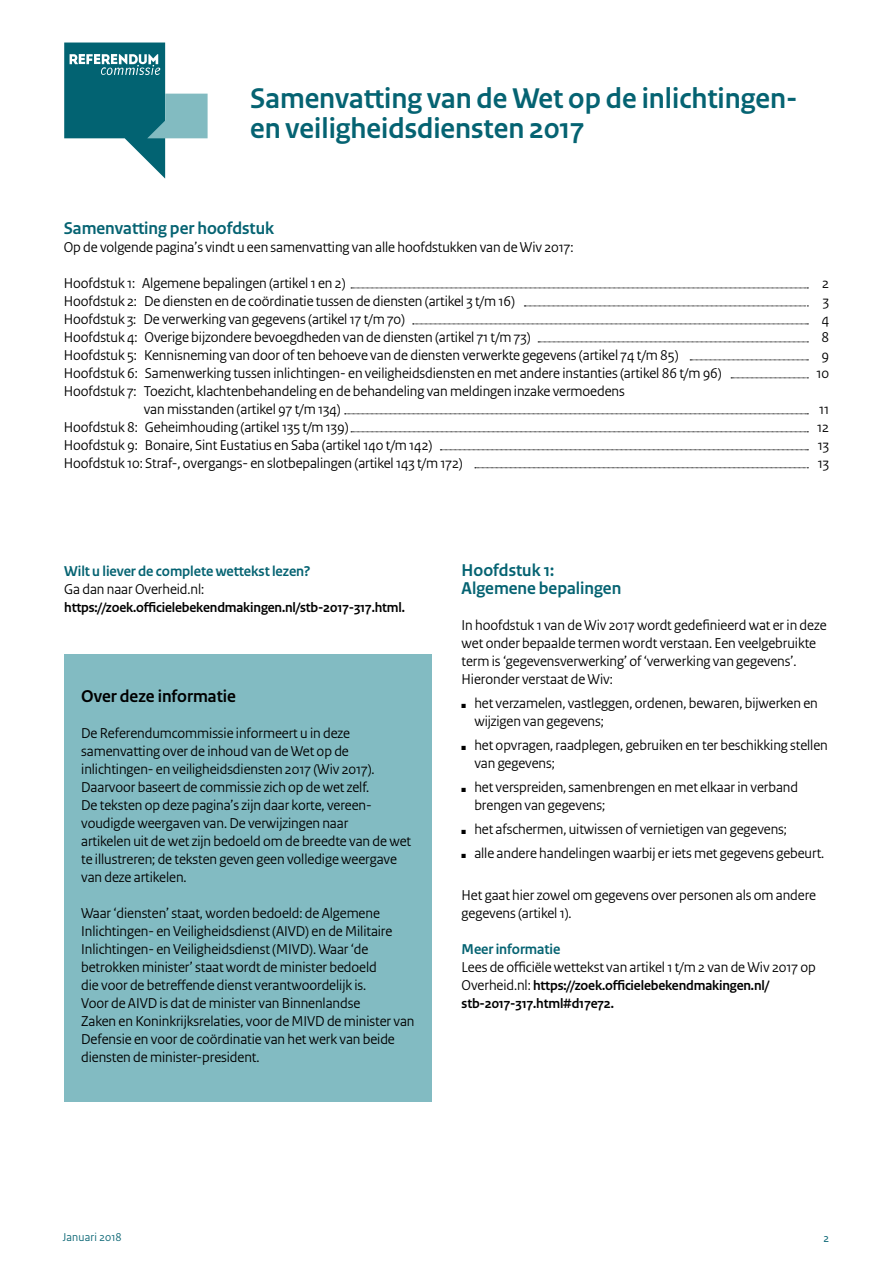
<style>
.page{position:relative;width:893px;height:1263px;background:#fff}
.page>*{position:absolute;margin:0;border:0;box-sizing:border-box;transform-origin:0 0}
.t1{font:700 30px/30px "Rijksoverheid Sans Heading";color:#056372}
.t2{font:700 18px/18px "Rijksoverheid Sans Heading";color:#056372}
.t3{font:700 18px "Rijksoverheid Sans Heading";color:#000}
.t4{font:15px/18px "Rijksoverheid Sans Heading";letter-spacing:-.005em;color:#000}
.t5{font:700 15px "Rijksoverheid Sans Heading";letter-spacing:-.005em;color:#056372}
.t6{font:700 14.25px/18px "Rijksoverheid Sans Heading";letter-spacing:-.01em;color:#000}
.t7{font:12px "Rijksoverheid Sans Heading";letter-spacing:.02em;color:#056372}
.t8{font:12px "Rijksoverheid Sans Text";color:#056372}
.s1{font-weight:400;font-size:15px}
</style>
<div class="page">
<svg style="left:64px;top:43px;width:144px;height:136px"></svg>
<div style="left:64px;top:654px;width:368px;height:447px;background:#82bbc2"></div>
<svg style="left:538px;top:342px;width:270px;height:1px"></svg>
<svg style="left:413px;top:324px;width:395px;height:1px"></svg>
<svg style="left:524px;top:306px;width:284px;height:1px"></svg>
<svg style="left:690px;top:360px;width:118px;height:1px"></svg>
<svg style="left:731px;top:378px;width:77px;height:1px"></svg>
<svg style="left:345px;top:414px;width:463px;height:1px"></svg>
<svg style="left:351px;top:288px;width:457px;height:1px"></svg>
<svg style="left:351px;top:432px;width:457px;height:1px"></svg>
<svg style="left:440px;top:450px;width:368px;height:1px"></svg>
<svg style="left:475px;top:467px;width:333px;height:1px"></svg>
<h1 class="t1" style="left:250px;top:84px;width:549px">Samenvatting van de Wet op de inlichtingen&shy;en veiligheidsdiensten 2017</h1>
<p class="t2" style="left:64px;top:220px;width:212px">Samenvatting per hoofdstuk</p>
<p class="t4" style="left:64px;top:238px;width:511px">Op de volgende pagina’s vindt u een samenvatting van alle hoofdstukken van de Wiv 2017:</p>
<p class="t4" style="left:64px;top:274px;width:283px">Hoofdstuk 1: Algemene bepalingen (artikel 1 en 2)</p>
<p class="t4" style="left:822px;top:274px;width:8px">2</p>
<p class="t4" style="left:64px;top:292px;width:453px">Hoofdstuk 2: De diensten en de coördinatie tussen de diensten (artikel 3 t/m 16)</p>
<p class="t4" style="left:823px;top:292px;width:8px">3</p>
<p class="t4" style="left:64px;top:310px;width:343px">Hoofdstuk 3: De verwerking van gegevens (artikel 17 t/m 70)</p>
<p class="t4" style="left:822px;top:310px;width:9px">4</p>
<p class="t4" style="left:64px;top:328px;width:468px">Hoofdstuk 4: Overige bijzondere bevoegdheden van de diensten (artikel 71 t/m 73)</p>
<p class="t4" style="left:821px;top:328px;width:9px">8</p>
<p class="t4" style="left:64px;top:346px;width:616px">Hoofdstuk 5: Kennisneming van door of ten behoeve van de diensten verwerkte gegevens (artikel 74 t/m 85)</p>
<p class="t4" style="left:821px;top:346px;width:9px">9</p>
<p class="t4" style="left:64px;top:364px;width:660px">Hoofdstuk 6: Samenwerking tussen inlichtingen- en veiligheidsdiensten en met andere instanties (artikel 86 t/m 96)</p>
<p class="t4" style="left:816px;top:364px;width:14px">10</p>
<p class="t4" style="left:144px;top:382px;width:483px;text-indent:-80px">Hoofdstuk 7: Toezicht, klachtenbehandeling en de behandeling van meldingen inzake vermoedens van misstanden (artikel 97 t/m 134)</p>
<p class="t4" style="left:819px;top:400px;width:12px">11</p>
<p class="t4" style="left:64px;top:418px;width:286px">Hoofdstuk 8: Geheimhouding (artikel 135 t/m 139)</p>
<p class="t4" style="left:817px;top:418px;width:13px">12</p>
<p class="t4" style="left:64px;top:436px;width:370px">Hoofdstuk 9: Bonaire, Sint Eustatius en Saba (artikel 140 t/m 142)</p>
<p class="t4" style="left:818px;top:436px;width:13px">13</p>
<p class="t4" style="left:64px;top:454px;width:401px">Hoofdstuk 10: Straf-, overgangs- en slotbepalingen (artikel 143 t/m 172)</p>
<p class="t4" style="left:818px;top:454px;width:13px">13</p>
<p class="t5" style="left:64px;top:563px;width:248px">Wilt u liever de complete wettekst lezen?</p>
<p class="t4" style="left:64px;top:580px;width:142px">Ga dan naar Overheid.nl:</p>
<p class="t6" style="left:64px;top:599px;width:342px">https://zoek.officielebekendmakingen.nl/stb-2017-317.html.</p>
<p class="t3" style="left:81px;top:686px;width:156px">Over deze informatie</p>
<p class="t4" style="left:81px;top:724px;width:331px">De Referendumcommissie informeert u in deze samenvatting over de inhoud van de Wet op de inlichtingen- en veiligheidsdiensten 2017 (Wiv 2017).<br>Daarvoor baseert de commissie zich op de wet zelf.<br>De teksten op deze pagina’s zijn daar korte, vereen&shy;voudigde weergaven van. De verwijzingen naar<br>artikelen uit de wet zijn bedoeld om de breedte van de wet te illustreren; de teksten geven geen volledige weergave van deze artikelen.</p>
<p class="t4" style="left:81px;top:904px;width:335px">Waar ‘diensten’ staat, worden bedoeld: de Algemene Inlichtingen- en Veiligheidsdienst (AIVD) en de Militaire Inlichtingen- en Veiligheidsdienst (MIVD). Waar ‘de betrokken minister’ staat wordt de minister bedoeld<br>die voor de betreffende dienst verantwoordelijk is.<br>Voor de AIVD is dat de minister van Binnenlandse<br>Zaken en Koninkrijksrelaties, voor de MIVD de minister van Defensie en voor de coördinatie van het werk van beide diensten de minister-president.</p>
<p class="t2" style="left:462px;top:562px;width:161px">Hoofdstuk 1:<br>Algemene bepalingen</p>
<p class="t4" style="left:462px;top:616px;width:366px">In hoofdstuk 1 van de Wiv 2017 wordt gedefinieerd wat er in deze wet onder bepaalde termen wordt verstaan. Een veelgebruikte term is ‘gegevensverwerking’ of ‘verwerking van gegevens’.<br>Hieronder verstaat de Wiv:</p>
<p class="t4" style="left:474px;top:694px;width:345px;text-indent:-13px">■ het verzamelen, vastleggen, ordenen, bewaren, bijwerken en wijzigen van gegevens;</p>
<p class="t4" style="left:474px;top:736px;width:355px;text-indent:-13px">■ het opvragen, raadplegen, gebruiken en ter beschikking stellen van gegevens;</p>
<p class="t4" style="left:474px;top:778px;width:325px;text-indent:-13px">■ het verspreiden, samenbrengen en met elkaar in verband brengen van gegevens;</p>
<p class="t4" style="left:462px;top:820px;width:327px">■ het afschermen, uitwissen of vernietigen van gegevens;</p>
<p class="t4" style="left:462px;top:844px;width:364px">■ alle andere handelingen waarbij er iets met gegevens gebeurt.</p>
<p class="t4" style="left:462px;top:886px;width:356px">Het gaat hier zowel om gegevens over personen als om andere gegevens (artikel 1).</p>
<p class="t5" style="left:462px;top:941px;width:100px">Meer informatie</p>
<p class="t4" style="left:462px;top:958px;width:356px">Lees de officiële wettekst van artikel 1 t/m 2 van de Wiv 2017 op</p>
<p class="t6" style="left:462px;top:977px;width:309px"><span class="s1">Overheid.nl:</span> https://zoek.officielebekendmakingen.nl/ stb-2017-317.html#d17e72.</p>
<p class="t7" style="left:63px;top:1230px;width:61px">Januari 2018</p>
<p class="t8" style="left:823px;top:1231px;width:7px">2</p>
</div>
